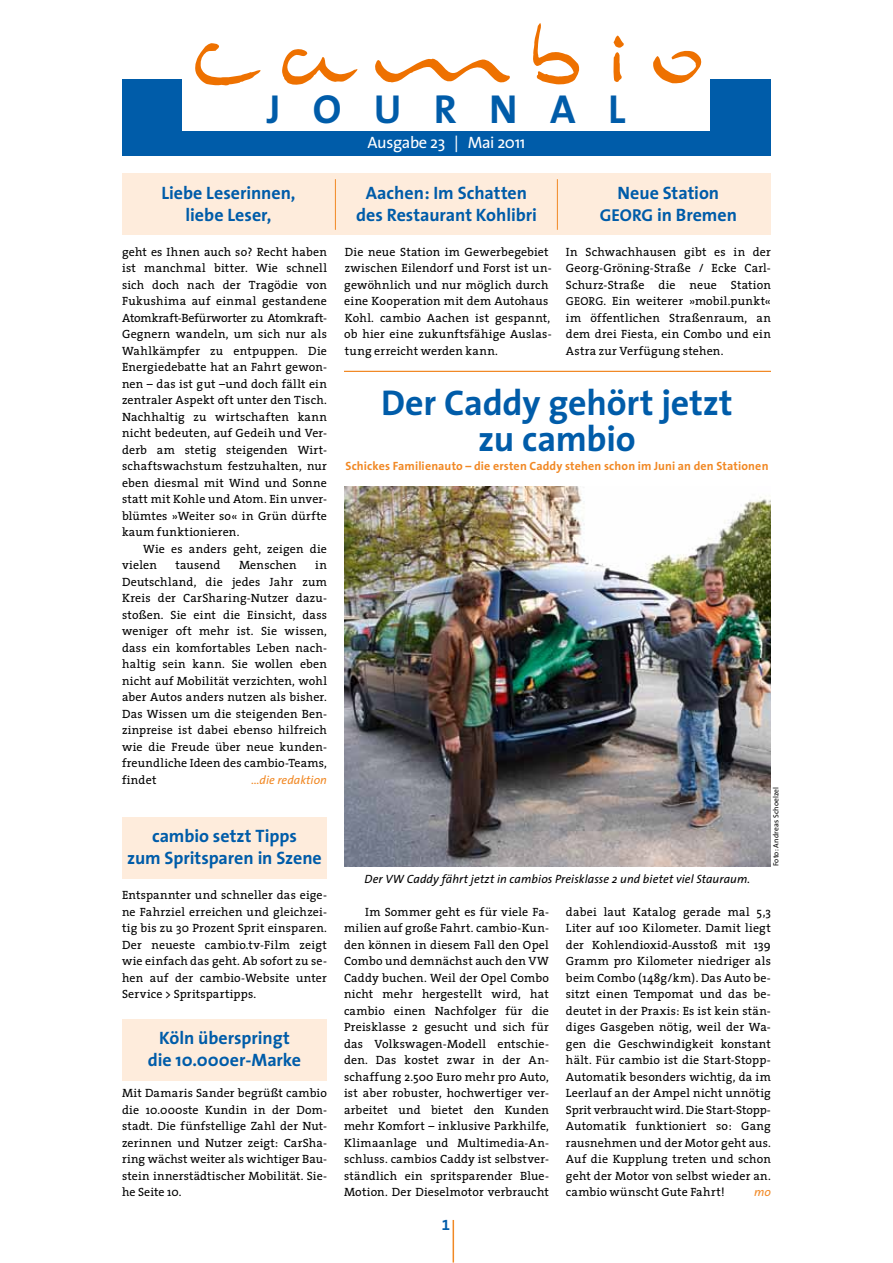
<style>
.page{position:relative;width:893px;height:1263px;background:#fff}
.page>*{position:absolute;margin:0;border:0;box-sizing:border-box;transform-origin:0 0}
.t1{font:700 40.65px "The Sans";letter-spacing:.795em;color:#005ca9}
.t2{font:700 36px/36px "The Sans";letter-spacing:-.005em;color:#005ca9;text-align:center}
.t3{font:700 18px/21.6px "The Sans";color:#005ca9;text-align:center}
.t4{font:16.5px "The Sans";letter-spacing:-.02em;color:#fff}
.t5{font:15px "The Sans Bold Expert";color:#005ca9}
.t6{font:12px/16.5px "The Serif";letter-spacing:.015em;color:#000;text-align:justify}
.t7{font:700 12px "The Sans";letter-spacing:.015em;color:#f18824}
.t8{font:italic 12px "The Sans";letter-spacing:.01em;color:#000}
.t9{font:italic 12px "The Sans";letter-spacing:.005em;color:#f18824}
.t10{font:7.5px "The Sans";letter-spacing:.02em;color:#000}
.s1{font-size:17.25px}
.s2{font-size:11.55px}
</style>
<div class="page">
<hr style="left:453px;top:1220px;width:1px;height:42px;background:#f18824">
<div style="left:122px;top:80px;width:649px;height:76px;background:#005ca9"></div>
<div style="left:183px;top:68px;width:527px;height:63px;background:#fff"></div>
<div style="left:122px;top:173px;width:649px;height:62px;background:#feecdc"></div>
<div style="left:122px;top:1019px;width:205px;height:62px;background:#feecdc"></div>
<div style="left:122px;top:817px;width:205px;height:61px;background:#feecdc"></div>
<hr style="left:335px;top:179px;width:1px;height:51px;background:#f18824">
<hr style="left:557px;top:179px;width:1px;height:51px;background:#f18824">
<hr style="left:344px;top:371px;width:427px;height:1px;background:#f18824">
<img style="left:344px;top:487px;width:427px;height:379px">
<svg style="left:533px;top:23px;width:47px;height:62px"></svg>
<svg style="left:195px;top:43px;width:66px;height:43px"></svg>
<svg style="left:282px;top:49px;width:76px;height:36px"></svg>
<svg style="left:653px;top:50px;width:49px;height:34px"></svg>
<svg style="left:613px;top:36px;width:11px;height:46px"></svg>
<svg style="left:375px;top:59px;width:135px;height:24px"></svg>
<h1 class="t1" style="left:267px;top:76px;width:360px">Journal</h1>
<h3 class="t4" style="left:367px;top:129px;width:160px">Ausgabe 23 | Mai 2011</h3>
<h3 class="t3" style="left:161px;top:182px;width:136px">Liebe Leserinnen, liebe Leser,</h3>
<p class="t6" style="left:122px;top:243px;width:206px">geht es Ihnen auch so? Recht haben ist manchmal bitter. Wie schnell sich doch nach der Tragödie von Fukushima auf einmal gestandene Atomkraft-Befürworter zu Atomkraft-Gegnern wandeln, um sich nur als Wahlkämpfer zu entpuppen. Die Energiedebatte hat an Fahrt gewon&shy;nen – das ist gut –und doch fällt ein zentraler Aspekt oft unter den Tisch.<br>Nachhaltig zu wirtschaften kann nicht bedeuten, auf Gedeih und Ver&shy;derb am stetig steigenden Wirt&shy;schaftswachstum festzuhalten, nur eben diesmal mit Wind und Sonne statt mit Kohle und Atom. Ein unver&shy;blümtes »Weiter so« in Grün dürfte kaum funktionieren.</p>
<p class="t6" style="left:122px;top:540px;width:206px;text-indent:21px">Wie es anders geht, zeigen die vielen</p>
<h3 class="t3" style="left:356px;top:182px;width:182px">Aachen: Im Schatten des Restaurant Kohlibri</h3>
<p class="t6" style="left:344px;top:243px;width:209px;text-align:left">Die neue Station im Gewerbegebiet zwischen Eilendorf und Forst ist un&shy;gewöhnlich und nur möglich durch eine Kooperation mit dem Autohaus Kohl. cambio Aachen ist gespannt, ob hier eine zukunftsfähige Auslas&shy;tung erreicht werden kann.</p>
<h3 class="t3" style="left:600px;top:182px;width:139px">Neue Station<br><span class="s1">GEORG</span> in Bremen</h3>
<p class="t6" style="left:566px;top:243px;width:206px">In Schwachhausen gibt es in der Georg-Gröning-Straße / Ecke Carl-Schurz-Straße die neue Station <span class="s2">GEORG</span>. Ein weiterer »mobil.punkt« im öffentlichen Straßenraum, an dem drei Fiesta, ein Combo und ein Astra zur Verfügung stehen.</p>
<h2 class="t2" style="left:381px;top:384px;width:353px">Der Caddy gehört jetzt zu cambio</h2>
<p class="t7" style="left:345px;top:456px;width:425px">Schickes Familienauto – die ersten Caddy stehen schon im Juni an den Stationen</p>
<p class="t6" style="left:175px;top:557px;width:46px">tausend</p>
<p class="t6" style="left:239px;top:557px;width:59px">Menschen</p>
<p class="t6" style="left:122px;top:557px;width:206px;text-indent:193px">in Deutschland, die jedes Jahr zum Kreis der CarSharing-Nutzer dazu&shy;stoßen. Sie eint die Einsicht, dass weniger oft mehr ist. Sie wissen, dass ein komfortables Leben nach&shy;haltig sein kann. Sie wollen eben nicht auf Mobilität verzichten, wohl aber Autos anders nutzen als bisher.<br>Das Wissen um die steigenden Ben&shy;zinpreise ist dabei ebenso hilfreich wie die Freude über neue kunden&shy;freundliche Ideen des cambio-Teams, findet</p>
<p class="t9" style="left:251px;top:770px;width:77px">...die redaktion</p>
<h3 class="t3" style="left:127px;top:825px;width:196px">cambio setzt Tipps<br>zum Spritsparen in Szene</h3>
<p class="t6" style="left:122px;top:887px;width:206px">Entspannter und schneller das eige&shy;ne Fahrziel erreichen und gleichzei&shy;tig bis zu 30 Prozent Sprit einsparen.<br>Der neueste cambio.tv-Film zeigt wie einfach das geht. Ab sofort zu se&shy;hen auf der cambio-Website unter Service &gt; Spritspartipps.</p>
<h3 class="t3" style="left:148px;top:1027px;width:155px">Köln überspringt die 10.000er-Marke</h3>
<p class="t6" style="left:122px;top:1085px;width:206px">Mit Damaris Sander begrüßt cambio die 10.000ste Kundin in der Dom&shy;stadt. Die fünfstellige Zahl der Nut&shy;zerinnen und Nutzer zeigt: CarSha&shy;ring wächst weiter als wichtiger Bau&shy;stein innerstädtischer Mobilität. Sie&shy;he Seite 10.</p>
<p class="t8" style="left:364px;top:869px;width:387px">Der VW Caddy fährt jetzt in cambios Preisklasse 2 und bietet viel Stauraum.</p>
<p class="t10" style="left:770px;top:866px;width:81px;rotate:-90deg">Foto: Andreas Schoelzel</p>
<p class="t6" style="left:344px;top:903px;width:206px;text-indent:21px">Im Sommer geht es für viele Fa&shy;milien auf große Fahrt. cambio-Kun&shy;den können in diesem Fall den Opel Combo und demnächst auch den VW Caddy buchen. Weil der Opel Combo nicht mehr hergestellt wird, hat cambio einen Nachfolger für die Preisklasse 2 gesucht und sich für das Volkswagen-Modell entschie&shy;den. Das kostet zwar in der An&shy;schaffung 2.500 Euro mehr pro Auto, ist aber robuster, hochwertiger ver&shy;arbeitet und bietet den Kunden mehr Komfort – inklusive Parkhilfe, Klimaanlage und Multimedia-An&shy;schluss. cambios Caddy ist selbstver&shy;ständlich ein spritsparender Blue-Motion. Der Dieselmotor verbraucht</p>
<p class="t6" style="left:566px;top:903px;width:206px;text-align:left">dabei laut Katalog gerade mal 5,3<br>Liter auf 100 Kilometer. Damit liegt der Kohlendioxid-Ausstoß mit 139<br>Gramm pro Kilometer niedriger als beim Combo (148g/km). Das Auto be&shy;sitzt einen Tempomat und das be&shy;deutet in der Praxis: Es ist kein stän&shy;diges Gasgeben nötig, weil der Wa-- gen die Geschwindigkeit konstant hält. Für cambio ist die Start-Stopp-Automatik besonders wichtig, da im Leerlauf an der Ampel nicht unnötig Sprit verbraucht wird. Die Start-Stopp-Automatik funktioniert so: Gang rausnehmen und der Motor geht aus.<br>Auf die Kupplung treten und schon geht der Motor von selbst wieder an. cambio wünscht Gute Fahrt!</p>
<p class="t9" style="left:754px;top:1182px;width:18px">mo</p>
<p class="t5" style="left:442px;top:1212px;width:10px">1</p>
</div>
